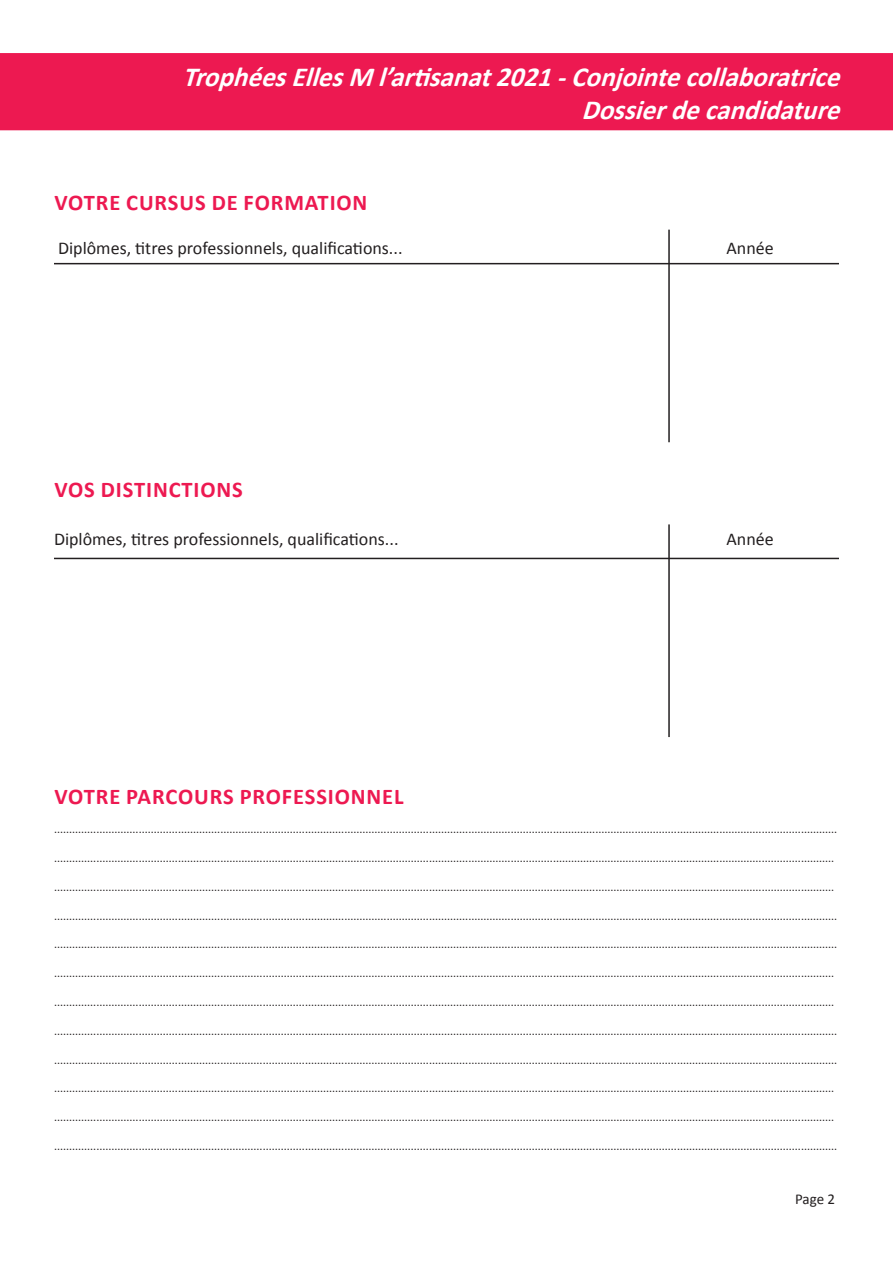
<style>
.page{position:relative;width:893px;height:1263px;background:#fff}
.page>*{position:absolute;margin:0;border:0;box-sizing:border-box;transform-origin:0 0}
.t1{font:italic 700 27.6px "Calibri";color:#fff}
.t2{font:700 22.5px "Calibri";letter-spacing:.04em;color:#ed1951}
.t3{font:18px "Calibri";color:#231f20}
.t4{font:15px "Calibri";color:#231f20}
.t5{font:12px "Calibri";color:#231f20}
</style>
<div class="page">
<div style="left:0;top:53px;width:893px;height:78px;background:#ed1951"></div>
<hr style="left:54px;top:263px;width:785px;height:1px;background:#231f20">
<hr style="left:668px;top:230px;width:2px;height:212px;background:#231f20">
<hr style="left:54px;top:558px;width:785px;height:1px;background:#231f20">
<hr style="left:668px;top:524px;width:2px;height:213px;background:#231f20">
<p class="t1" style="left:182px;top:59px;width:668px">TrophéesEllesM l’artisanat2021-Conjointecollaboratrice</p>
<p class="t1" style="left:581px;top:92px;width:269px">Dossierdecandidature</p>
<p class="t2" style="left:54px;top:188px;width:314px">VOTRE CURSUS DE FORMATION</p>
<p class="t3" style="left:58px;top:236px;width:346px">Diplômes, titres professionnels, qualifications...</p>
<p class="t3" style="left:726px;top:236px;width:49px">Année</p>
<p class="t2" style="left:54px;top:475px;width:190px">VOS DISTINCTIONS</p>
<p class="t3" style="left:54px;top:528px;width:346px">Diplômes, titres professionnels, qualifications...</p>
<p class="t3" style="left:726px;top:528px;width:49px">Année</p>
<p class="t2" style="left:54px;top:782px;width:351px">VOTRE PARCOURS PROFESSIONNEL</p>
<p class="t5" style="left:54px;top:822px;width:785px">...................................................................................................................................................................................................................................................................</p>
<p class="t5" style="left:54px;top:850px;width:782px">..................................................................................................................................................................................................................................................................</p>
<p class="t5" style="left:54px;top:879px;width:782px">..................................................................................................................................................................................................................................................................</p>
<p class="t5" style="left:54px;top:908px;width:785px">...................................................................................................................................................................................................................................................................</p>
<p class="t5" style="left:54px;top:937px;width:785px">...................................................................................................................................................................................................................................................................</p>
<p class="t5" style="left:54px;top:966px;width:782px">..................................................................................................................................................................................................................................................................</p>
<p class="t5" style="left:54px;top:994px;width:782px">..................................................................................................................................................................................................................................................................</p>
<p class="t5" style="left:54px;top:1023px;width:785px">...................................................................................................................................................................................................................................................................</p>
<p class="t5" style="left:54px;top:1052px;width:785px">...................................................................................................................................................................................................................................................................</p>
<p class="t5" style="left:54px;top:1081px;width:782px">..................................................................................................................................................................................................................................................................</p>
<p class="t5" style="left:54px;top:1110px;width:782px">..................................................................................................................................................................................................................................................................</p>
<p class="t5" style="left:54px;top:1138px;width:785px">...................................................................................................................................................................................................................................................................</p>
<p class="t4" style="left:795px;top:1189px;width:42px">Page 2</p>
</div>
